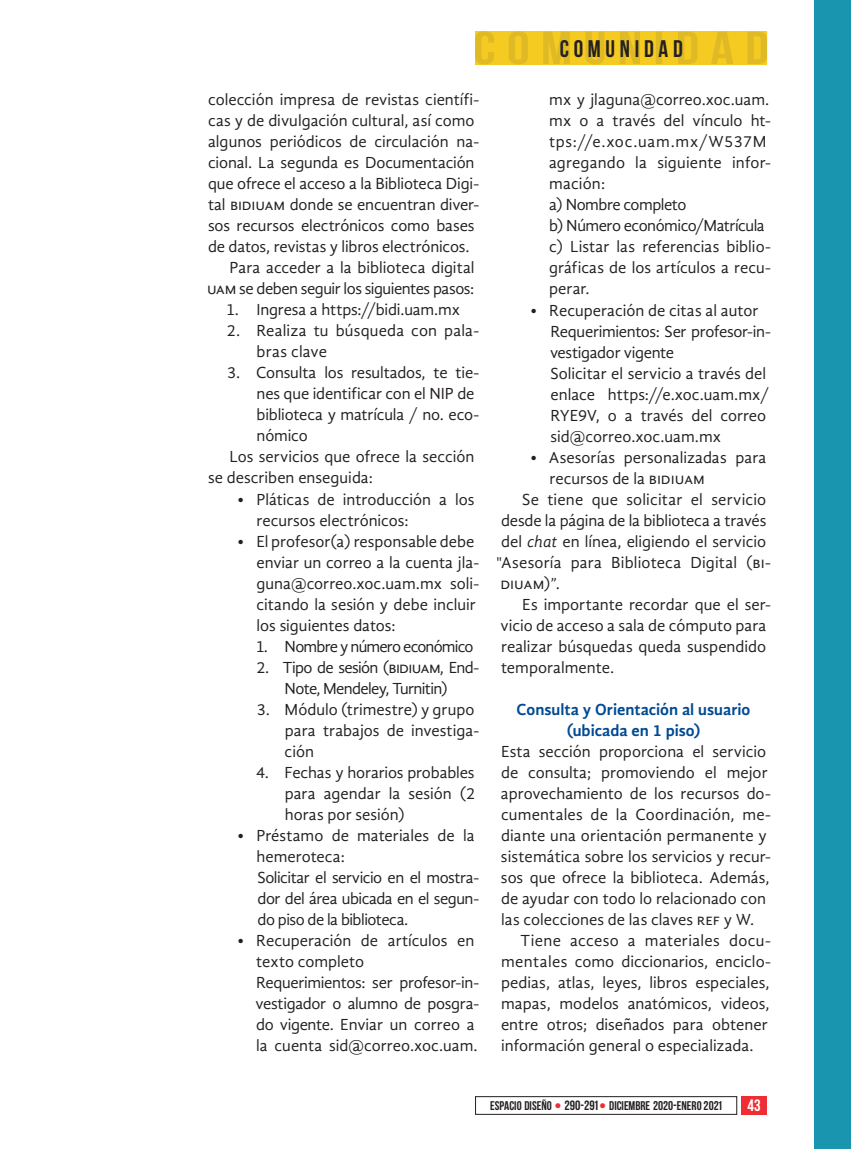
<style>
.page{position:relative;width:851px;height:1149px;background:#fff}
.page>*{position:absolute;margin:0;border:0;box-sizing:border-box;transform-origin:0 0}
.t1{font:700 24px "Bebas Neue";color:#231f20}
.t2{font:16.5px/21px "Gandhi Sans";color:#231f20}
.t3{font:16.5px/21px "Gandhi Sans";letter-spacing:-.02em;color:#231f20}
.t4{font:16.5px/21px "Gandhi Sans";letter-spacing:-.04em;color:#231f20;text-align:center}
.t5{font:700 16.5px/21px "Gandhi Sans";color:#014a93;text-align:center}
.t6{font:700 16.5px "Bebas Neue";color:#fff}
.t7{font:700 12.6px "Bebas Neue";color:#231f20}
.s1{font-style:italic}
.s2{font-size:18px;color:#ee2d35}
.s3{font-size:13.5px}
.s4{font-size:12.75px}
</style>
<div class="page">
<svg style="left:475px;top:31px;width:292px;height:33px;background:#ecc322"></svg>
<div style="left:814px;top:0;width:36px;height:1148px;background:#1995af"></div>
<div style="left:475px;top:1095px;width:262px;height:19px;border:1px solid #231f20"></div>
<div style="left:741px;top:1095px;width:25px;height:19px;background:#ee2d35"></div>
<p class="t2" style="left:208px;top:89px;width:272px">colección impresa de revistas científi-</p>
<p class="t2" style="left:208px;top:110px;width:268px">cas y de divulgación cultural, así como</p>
<p class="t2" style="left:208px;top:131px;width:272px">algunos periódicos de circulación na-</p>
<p class="t2" style="left:208px;top:152px;width:268px">cional. La segunda es Documentación</p>
<p class="t2" style="left:208px;top:173px;width:272px">que ofrece el acceso a la Biblioteca Digi-</p>
<p class="t2" style="left:208px;top:194px;width:272px">tal bidiuam donde se encuentran diver-</p>
<p class="t2" style="left:208px;top:215px;width:268px">sos recursos electrónicos como bases</p>
<p class="t2" style="left:208px;top:236px;width:263px">de datos, revistas y libros electrónicos.</p>
<p class="t2" style="left:229px;top:257px;width:247px">Para acceder a la biblioteca digital</p>
<p class="t2" style="left:207px;top:278px;width:268px">uam se deben seguir los siguientes pasos:</p>
<p class="t2" style="left:226px;top:299px;width:235px">1. Ingresa a https://bidi.uam.mx</p>
<p class="t2" style="left:256px;top:320px;width:224px;text-indent:-30px">2. Realiza tu búsqueda con pala&shy;bras clave</p>
<p class="t2" style="left:227px;top:362px;width:253px">3. Consulta los resultados, te tie-</p>
<p class="t2" style="left:256px;top:383px;width:219px">nes que identificar con el NIP de</p>
<p class="t2" style="left:256px;top:404px;width:224px">biblioteca y matrícula / no. eco-</p>
<p class="t2" style="left:256px;top:425px;width:53px">nómico</p>
<p class="t2" style="left:229px;top:446px;width:246px">Los servicios que ofrece la sección</p>
<p class="t2" style="left:208px;top:467px;width:166px">se describen enseguida:</p>
<p class="t2" style="left:256px;top:488px;width:219px;text-indent:-19px">• Pláticas de introducción a los recursos electrónicos:</p>
<p class="t2" style="left:256px;top:530px;width:224px;text-indent:-19px">• El profesor(a) responsable debe enviar un correo a la cuenta jla&shy;guna@correo.xoc.uam.mx soli&shy;citando la sesión y debe incluir los siguientes datos:</p>
<p class="t2" style="left:256px;top:635px;width:219px">1. Nombre y número económico</p>
<p class="t4" style="left:256px;top:656px;width:224px">2. Tipo de sesión (bidiuam, End-<br>Note, Mendeley, Turnitin)</p>
<p class="t2" style="left:284px;top:698px;width:196px;text-indent:-28px">3. Módulo (trimestre) y grupo para trabajos de investiga&shy;ción</p>
<p class="t2" style="left:285px;top:761px;width:192px;text-align:justify;text-indent:-29px">4. Fechas y horarios probables para agendar la sesión (2 horas por sesión)</p>
<p class="t3" style="left:256px;top:824px;width:224px;text-indent:-19px">• Préstamo de materiales de la hemeroteca:<br>Solicitar el servicio en el mostra&shy;dor del área ubicada en el segun&shy;do piso de la biblioteca.</p>
<p class="t2" style="left:255px;top:929px;width:225px;text-indent:-18px">• Recuperación de artículos en texto completo<br>Requerimientos: ser profesor-in&shy;vestigador o alumno de posgra&shy;do vigente. Enviar un correo a la cuenta sid@correo.xoc.uam.</p>
<h1 class="t1" style="left:559px;top:35px;width:124px">C O M U N I D A D</h1>
<p class="t2" style="left:549px;top:89px;width:223px">mx y jlaguna@correo.xoc.uam. mx o a través del vínculo ht&shy;tps://e.xoc.uam.mx/W537M agregando la siguiente infor&shy;mación:<br>a) Nombre completo<br>b) Número económico/Matrícula c) Listar las referencias biblio&shy;gráficas de los artículos a recu&shy;perar.</p>
<p class="t2" style="left:550px;top:299px;width:222px;text-indent:-19px">• Recuperación de citas al autor<br>Requerimientos: Ser profesor-in&shy;vestigador vigente<br>Solicitar el servicio a través del enlace https://e.xoc.uam.mx/<br>RYE9V, o a través del correo sid@correo.xoc.uam.mx</p>
<p class="t2" style="left:530px;top:446px;width:237px">• Asesorías personalizadas para</p>
<p class="t2" style="left:549px;top:467px;width:157px">recursos de la bidiuam</p>
<p class="t2" style="left:522px;top:488px;width:245px">Se tiene que solicitar el servicio</p>
<p class="t2" style="left:501px;top:509px;width:267px">desde la página de la biblioteca a través</p>
<p class="t2" style="left:501px;top:530px;width:267px">del <span class="s1">chat</span> en línea, eligiendo el servicio</p>
<p class="t2" style="left:496px;top:551px;width:276px">"Asesoría para Biblioteca Digital (bi-</p>
<p class="t2" style="left:500px;top:572px;width:61px">diuam)”.</p>
<p class="t2" style="left:522px;top:593px;width:250px">Es importante recordar que el ser-</p>
<p class="t2" style="left:500px;top:614px;width:267px">vicio de acceso a sala de cómputo para</p>
<p class="t2" style="left:501px;top:635px;width:266px">realizar búsquedas queda suspendido</p>
<p class="t2" style="left:501px;top:656px;width:115px">temporalmente.</p>
<p class="t5" style="left:516px;top:698px;width:235px">Consulta y Orientación al usuario (ubicada en 1 piso)</p>
<p class="t2" style="left:501px;top:740px;width:271px">Esta sección proporciona el servicio de consulta; promoviendo el mejor aprovechamiento de los recursos do&shy;cumentales de la Coordinación, me&shy;diante una orientación permanente y sistemática sobre los servicios y recur&shy;sos que ofrece la biblioteca. Además, de ayudar con todo lo relacionado con las colecciones de las claves ref y W.</p>
<p class="t2" style="left:501px;top:929px;width:271px;text-indent:19px">Tiene acceso a materiales docu&shy;mentales como diccionarios, enciclo&shy;pedias, atlas, leyes, libros especiales, mapas, modelos anatómicos, videos, entre otros; diseñados para obtener información general o especializada.</p>
<p class="t7" style="left:490px;top:1098px;width:233px">ESPACIO DISEÑO <span class="s2">•</span> <span class="s3">290-29</span><span class="s3">1</span><span class="s2">•</span> DICIEMBRE <span class="s4">2020</span><span class="s3">-</span>ENERO <span class="s4">2021</span></p>
<p class="t6" style="left:747px;top:1096px;width:15px">43</p>
</div>
